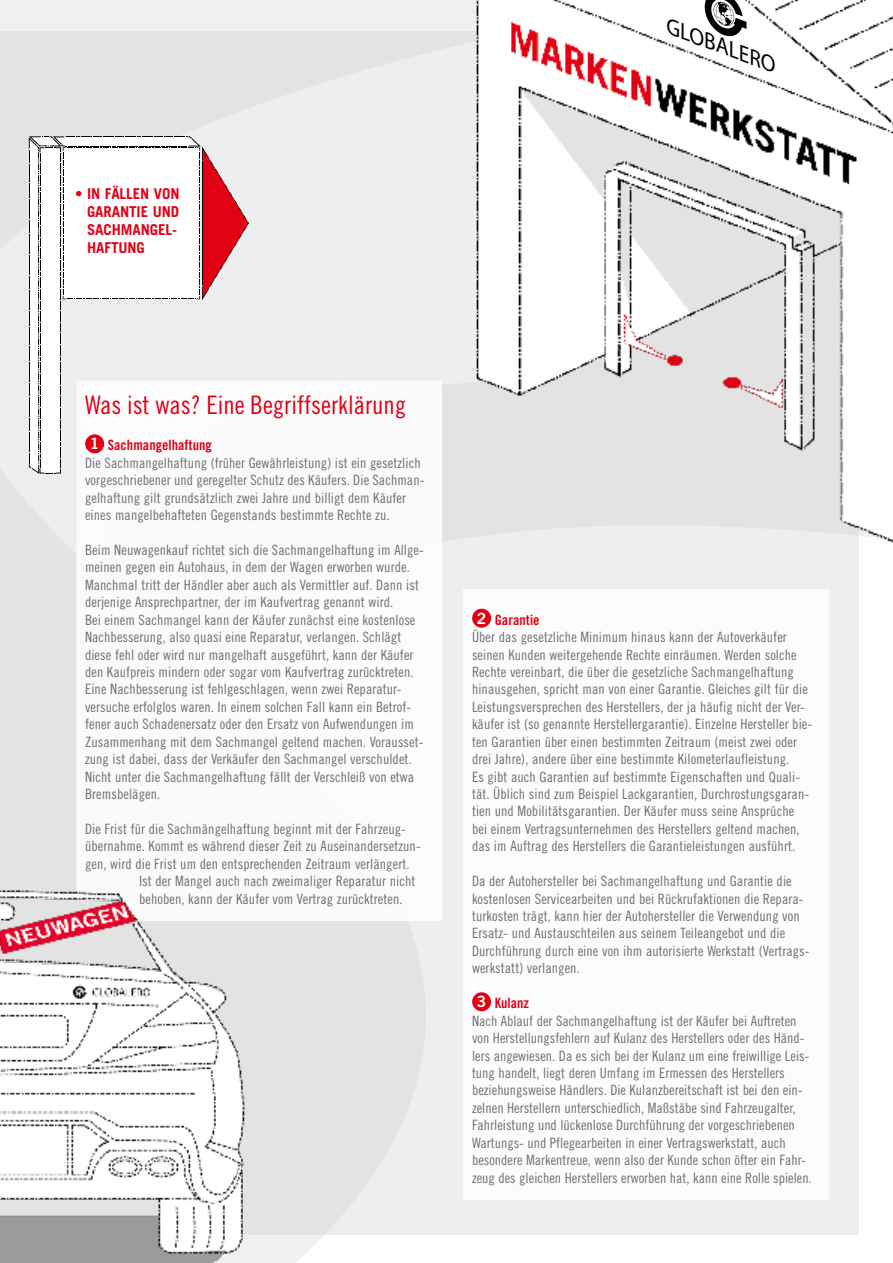
<style>
.page{position:relative;width:893px;height:1263px;background:#fff}
.page>*{position:absolute;margin:0;border:0;box-sizing:border-box;transform-origin:0 0}
.t1{font:25.5px "Trade Gothic LT Cond Eighteen";color:#e20015}
.t2{font:italic 22.2px "Myriad Pro";color:#000}
.t3{font:700 15px/18px "Trade Gothic LT";letter-spacing:-.005em;color:#e20015}
.t4{font:14.25px/17.4px "Trade Gothic LT Cond Eighteen";letter-spacing:.005em;color:#6e6f70}
.t5{font:14.25px "Trade Gothic LT Bold Cond Twenty";letter-spacing:.005em;color:#e20015}
.s1{font-family:"Trade Gothic LT Bold Two";font-size:15.6px;color:#fff}
</style>
<div class="page">
<img style="left:0;top:0;width:893px;height:1263px">
<div style="left:463px;top:590px;width:366px;height:610px;background:#fff"></div>
<div style="left:472px;top:609px;width:19px;height:19px;background:#e20015;border-radius:50%"></div>
<div style="left:472px;top:992px;width:19px;height:19px;background:#e20015;border-radius:50%"></div>
<svg style="left:705px;top:0;width:42px;height:43px"></svg>
<svg style="left:29px;top:136px;width:220px;height:338px"></svg>
<p class="t3" style="left:87px;top:185px;width:92px;text-indent:-12px">• IN FÄLLEN VON<br>GARANTIE</p>
<p class="t3" style="left:87px;top:203px;width:92px;text-indent:66px">UND<br>SACH MANGEL-<br>HAFTUN G</p>
<h2 class="t2" style="left:674px;top:14px;width:118px;rotate:20deg">GLOBALERO</h2>
<h1 class="t1" style="left:85px;top:389px;width:323px">Was ist was? Eine Begriffserklärung</h1>
<p class="t5" style="left:90px;top:437px;width:123px"><span class="s1">1</span> Sachmangelhaftung</p>
<p class="t4" style="left:85px;top:454px;width:340px">Die Sachmangelhaftung (früher Gewährleistung) ist ein gesetzlich vorgeschriebener und geregelter Schutz des Käufers. Die Sachman&shy;gelhaftung gilt grundsätzlich zwei Jahre und billigt dem Käufer eines mangelbehafteten Gegenstands bestimmte Rechte zu.</p>
<p class="t4" style="left:85px;top:541px;width:340px">Beim Neuwagenkauf richtet sich die Sachmangelhaftung im Allge&shy;meinen gegen ein Autohaus, in dem der Wagen erworben wurde.<br>Manchmal tritt der Händler aber auch als Vermittler auf. Dann ist derjenige Ansprechpartner, der im Kaufvertrag genannt wird.<br>Bei einem Sachmangel kann der Käufer zunächst eine kostenlose Nachbesserung, also quasi eine Reparatur, verlangen. Schlägt diese fehl oder wird nur mangelhaft ausgeführt, kann der Käufer den Kaufpreis mindern oder sogar vom Kaufvertrag zurücktreten.<br>Eine Nachbesserung ist fehlgeschlagen, wenn zwei Reparatur&shy;versuche erfolglos waren. In einem solchen Fall kann ein Betrof&shy;fener auch Schadenersatz oder den Ersatz von Aufwendungen im Zusammenhang mit dem Sachmangel geltend machen. Vorausset&shy;zung ist dabei, dass der Verkäufer den Sachmangel verschuldet.<br>Nicht unter die Sachmangelhaftung fällt der Verschleiß von etwa Bremsbelägen.</p>
<p class="t4" style="left:85px;top:820px;width:321px">Die Frist für die Sachmängelhaftung beginnt mit der Fahrzeug-</p>
<p class="t4" style="left:85px;top:837px;width:336px">übernahme. Kommt es während dieser Zeit zu Auseinandersetzun-</p>
<p class="t4" style="left:85px;top:855px;width:326px">gen, wird die Frist um den entsprechenden Zeitraum verlängert.</p>
<p class="t4" style="left:139px;top:872px;width:278px">Ist der Mangel auch nach zweimaliger Reparatur nicht</p>
<p class="t4" style="left:139px;top:890px;width:265px">behoben, kann der Käufer vom Vertrag zurücktreten.</p>
<p class="t5" style="left:477px;top:611px;width:64px"><span class="s1">2</span> Garantie</p>
<p class="t4" style="left:472px;top:628px;width:342px">Über das gesetzliche Minimum hinaus kann der Autoverkäufer seinen Kunden weitergehende Rechte einräumen. Werden solche Rechte vereinbart, die über die gesetzliche Sachmangelhaftung hinausgehen, spricht man von einer Garantie. Gleiches gilt für die Leistungsversprechen des Herstellers, der ja häufig nicht der Ver&shy;käufer ist (so genannte Herstellergarantie). Einzelne Hersteller bie&shy;ten Garantien über einen bestimmten Zeitraum (meist zwei oder drei Jahre), andere über eine bestimmte Kilometerlaufleistung.<br>Es gibt auch Garantien auf bestimmte Eigenschaften und Quali&shy;tät. Üblich sind zum Beispiel Lackgarantien, Durchrostungsgaran&shy;tien und Mobilitätsgarantien. Der Käufer muss seine Ansprüche bei einem Vertragsunternehmen des Herstellers geltend machen, das im Auftrag des Herstellers die Garantieleistungen ausführt.</p>
<p class="t4" style="left:472px;top:872px;width:339px">Da der Autohersteller bei Sachmangelhaftung und Garantie die kostenlosen Servicearbeiten und bei Rückrufaktionen die Repara&shy;turkosten trägt, kann hier der Autohersteller die Verwendung von Ersatz- und Austauschteilen aus seinem Teileangebot und die Durchführung durch eine von ihm autorisierte Werkstatt (Vertrags&shy;werkstatt) verlangen.</p>
<p class="t5" style="left:477px;top:994px;width:54px"><span class="s1">3</span> Kulanz</p>
<p class="t4" style="left:472px;top:1012px;width:341px">Nach Ablauf der Sachmangelhaftung ist der Käufer bei Auftreten von Herstellungsfehlern auf Kulanz des Herstellers oder des Händ&shy;lers angewiesen. Da es sich bei der Kulanz um eine freiwillige Leis&shy;tung handelt, liegt deren Umfang im Ermessen des Herstellers beziehungsweise Händlers. Die Kulanzbereitschaft ist bei den ein&shy;zelnen Herstellern unterschiedlich, Maßstäbe sind Fahrzeugalter, Fahrleistung und lückenlose Durchführung der vorgeschriebenen Wartungs- und Pflegearbeiten in einer Vertragswerkstatt, auch besondere Markentreue, wenn also der Kunde schon öfter ein Fahr&shy;zeug des gleichen Herstellers erworben hat, kann eine Rolle spielen.</p>
</div>
